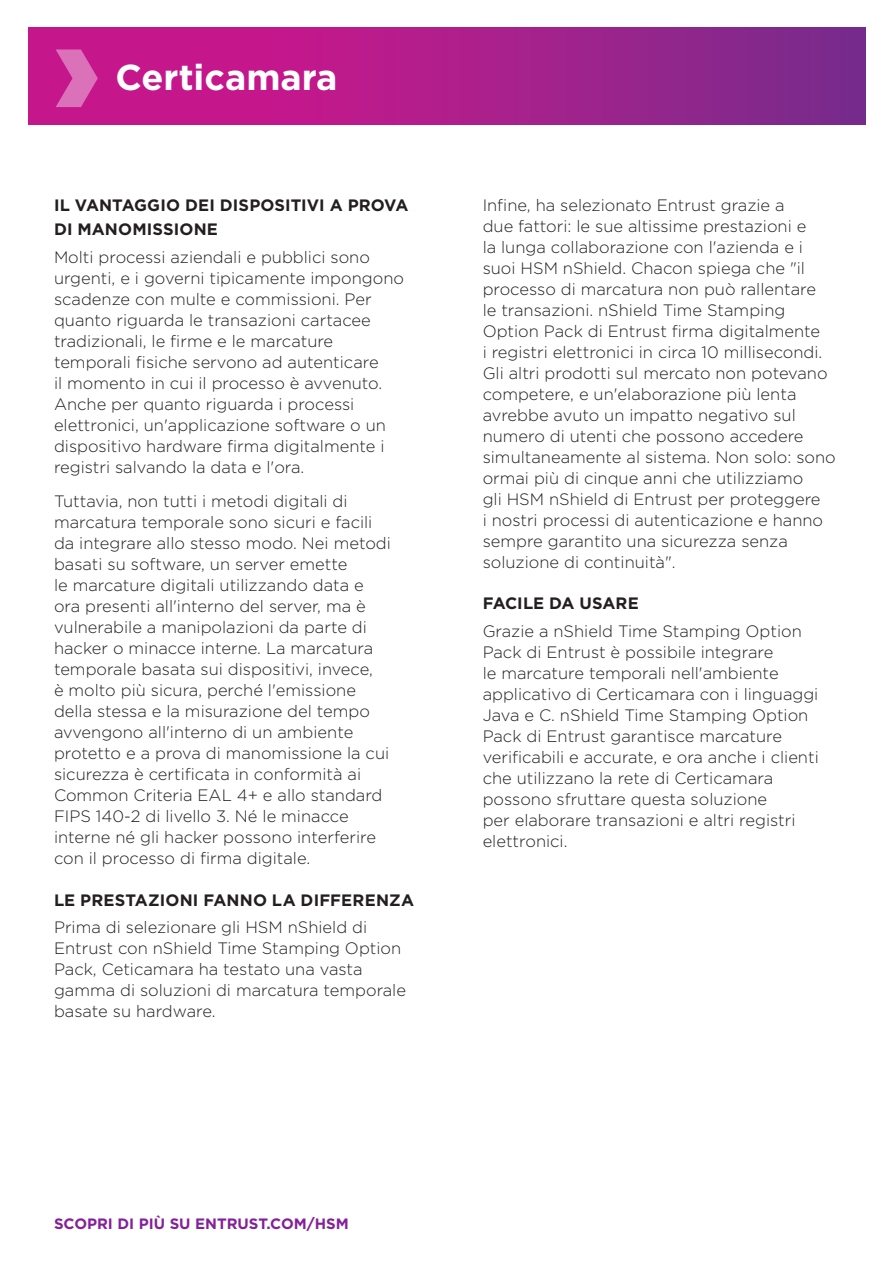
<style>
.page{position:relative;width:893px;height:1263px;background:#fff}
.page>*{position:absolute;margin:0;border:0;box-sizing:border-box;transform-origin:0 0}
.t1{font:700 36px "Gotham";color:#fff}
.t2{font:300 16.5px/21px "Gotham";color:#231f20}
.t3{font:700 16.5px/24px "Gotham";letter-spacing:.005em;color:#231f20}
.t4{font:700 15px "Gotham";color:#85209b}
</style>
<div class="page">
<svg style="left:29px;top:27px;width:837px;height:98px;background:#a91e8b"></svg>
<svg style="left:56px;top:50px;width:42px;height:57px;background:#d24da7"></svg>
<h1 class="t1" style="left:115px;top:54px;width:223px">Certicamara</h1>
<p class="t3" style="left:54px;top:193px;width:356px">IL VANTAGGIO DEI DISPOSITIVI A PROVA<br>DI MANOMISSIONE</p>
<p class="t2" style="left:54px;top:246px;width:351px">Molti processi aziendali e pubblici sono urgenti, e i governi tipicamente impongono scadenze con multe e commissioni. Per quanto riguarda le transazioni cartacee tradizionali, le firme e le marcature temporali fisiche servono ad autenticare<br>il momento in cui il processo è avvenuto.<br>Anche per quanto riguarda i processi elettronici, un'applicazione software o un dispositivo hardware firma digitalmente i registri salvando la data e l'ora.</p>
<p class="t2" style="left:54px;top:490px;width:338px">Tuttavia, non tutti i metodi digitali di marcatura temporale sono sicuri e facili da integrare allo stesso modo. Nei metodi basati su software, un server emette<br>le marcature digitali utilizzando data e ora presenti all'interno del server, ma è vulnerabile a manipolazioni da parte di hacker o minacce interne. La marcatura temporale basata sui dispositivi, invece,<br>è molto più sicura, perché l'emissione della stessa e la misurazione del tempo avvengono all'interno di un ambiente protetto e a prova di manomissione la cui sicurezza è certificata in conformità ai Common Criteria EAL 4+ e allo standard FIPS 140-2 di livello 3. Né le minacce interne né gli hacker possono interferire con il processo di firma digitale.</p>
<p class="t3" style="left:54px;top:888px;width:362px">LE PRESTAZIONI FANNO LA DIFFERENZA</p>
<p class="t2" style="left:54px;top:916px;width:354px">Prima di selezionare gli HSM nShield di Entrust con nShield Time Stamping Option Pack, Ceticamara ha testato una vasta gamma di soluzioni di marcatura temporale basate su hardware.</p>
<p class="t2" style="left:483px;top:194px;width:355px">Infine, ha selezionato Entrust grazie a<br>due fattori: le sue altissime prestazioni e<br>la lunga collaborazione con l'azienda e i suoi HSM nShield. Chacon spiega che "il processo di marcatura non può rallentare<br>le transazioni. nShield Time Stamping Option Pack di Entrust firma digitalmente<br>i registri elettronici in circa 10 millisecondi.<br>Gli altri prodotti sul mercato non potevano competere, e un'elaborazione più lenta avrebbe avuto un impatto negativo sul numero di utenti che possono accedere simultaneamente al sistema. Non solo: sono ormai più di cinque anni che utilizziamo<br>gli HSM nShield di Entrust per proteggere<br>i nostri processi di autenticazione e hanno sempre garantito una sicurezza senza soluzione di continuità".</p>
<p class="t3" style="left:483px;top:591px;width:158px">FACILE DA USARE</p>
<p class="t2" style="left:483px;top:620px;width:338px">Grazie a nShield Time Stamping Option Pack di Entrust è possibile integrare<br>le marcature temporali nell'ambiente applicativo di Certicamara con i linguaggi Java e C. nShield Time Stamping Option Pack di Entrust garantisce marcature verificabili e accurate, e ora anche i clienti che utilizzano la rete di Certicamara possono sfruttare questa soluzione<br>per elaborare transazioni e altri registri elettronici.</p>
<p class="t4" style="left:54px;top:1214px;width:296px">SCOPRI DI PIÙ SU ENTRUST.COM/HSM</p>
</div>
